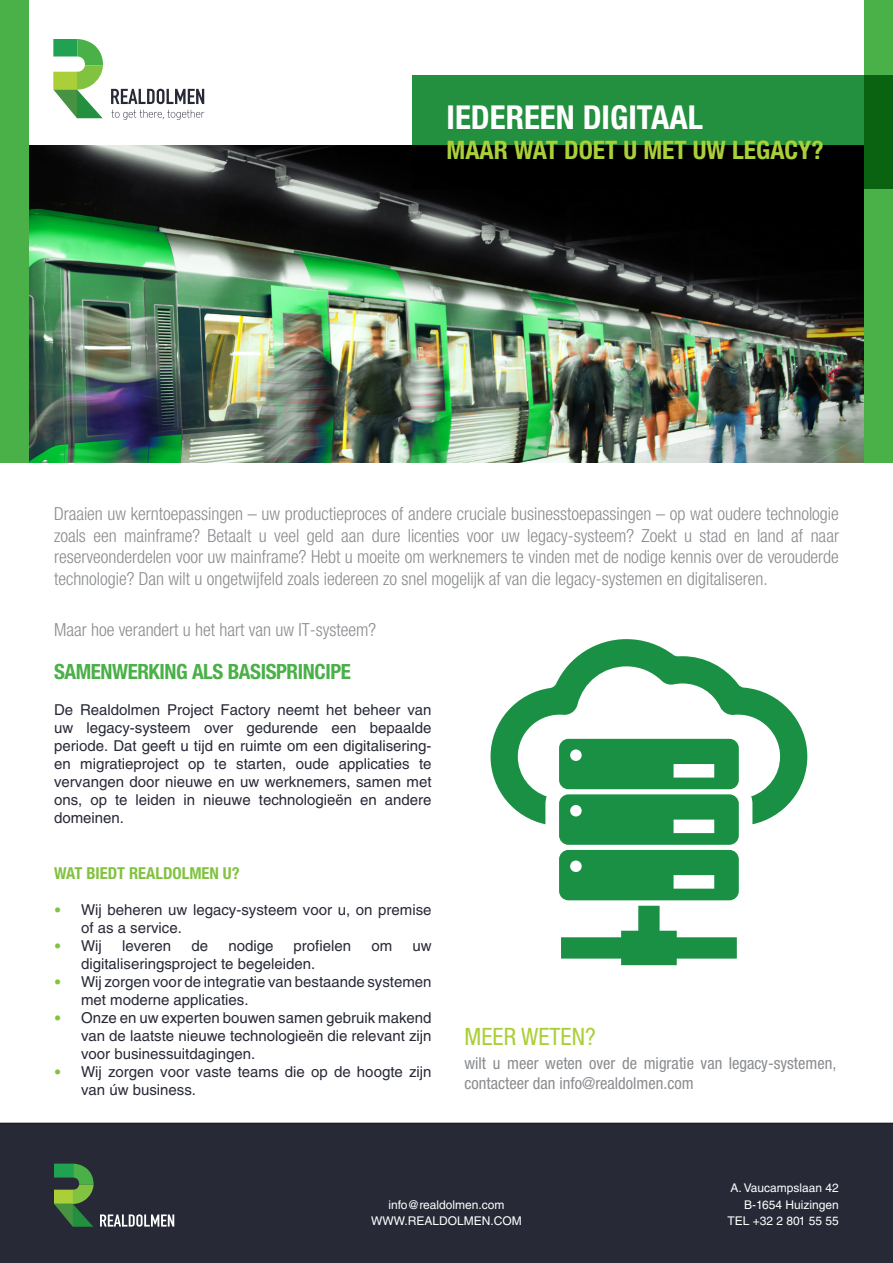
<style>
.page{position:relative;width:893px;height:1263px;background:#fff}
.page>*{position:absolute;margin:0;border:0;box-sizing:border-box;transform-origin:0 0}
.Special_title{font:700 condensed 33px "Helvetica Neue LT Std";color:#fff}
.Special_title-2{font:700 condensed 25.5px "Helvetica Neue LT Std";color:#abcf38}
.t1{font:condensed 24px "Helvetica Neue LT Std";color:#abcf38}
.t2{font:700 condensed 21px "Helvetica Neue LT Std";letter-spacing:-.02em;color:#4ab048}
.t3{font:300 condensed 18px/21.6px "Helvetica Neue LT Std";color:#8a8c8f;text-align:justify}
.t4{font:condensed 16.5px/19.8px "Helvetica Neue LT Std";color:#8a8c8f}
.t5{font:700 condensed 16.5px "Helvetica Neue LT Std";color:#81c340}
.t6{font:15px/18px "Helvetica LT Std";color:#272936}
.t7{font:12px "Helvetica LT Std";color:#fff}
.s1{font-family:"Helvetica Neue LT Std";font-weight:700;font-stretch:condensed;font-size:14.25px;color:#81c340}
</style>
<div class="page">
<div style="left:0;top:0;width:893px;height:463px;background:#4ab048"></div>
<div style="left:29px;top:0;width:835px;height:463px;background:#fff"></div>
<svg style="left:111px;top:110px;width:93px;height:10px"></svg>
<svg style="left:111px;top:89px;width:93px;height:15px"></svg>
<svg style="left:53px;top:39px;width:50px;height:79px"></svg>
<img style="left:29px;top:145px;width:835px;height:318px">
<svg style="left:412px;top:75px;width:481px;height:114px;background:#145925"></svg>
<div style="left:0;top:1123px;width:893px;height:140px;background:#272936"></div>
<svg style="left:100px;top:1214px;width:74px;height:13px"></svg>
<svg style="left:54px;top:1163px;width:40px;height:64px;background:#447a3e"></svg>
<svg style="left:559px;top:824px;width:180px;height:76px;background:#3ca060"></svg>
<svg style="left:561px;top:906px;width:176px;height:59px"></svg>
<svg style="left:491px;top:639px;width:316px;height:185px"></svg>
<p class="Special_title" style="left:446px;top:97px;width:258px">IEDEREEN DIGITAAL</p>
<p class="Special_title-2" style="left:446px;top:134px;width:379px">MAAR WAT DOET U MET UW LEGACY?</p>
<p class="t3" style="left:54px;top:503px;width:786px">Draaien uw kerntoepassingen – uw productieproces of andere cruciale businesstoepassingen – op wat oudere technologie zoals een mainframe? Betaalt u veel geld aan dure licenties voor uw legacy-systeem? Zoekt u stad en land af naar reserveonderdelen voor uw mainframe? Hebt u moeite om werknemers te vinden met de nodige kennis over de verouderde technologie? Dan wilt u ongetwijfeld zoals iedereen zo snel mogelijk af van die legacy-systemen en digitaliseren.</p>
<p class="t3" style="left:54px;top:618px;width:324px">Maar hoe verandert u het hart van uw IT-systeem?</p>
<p class="t2" style="left:54px;top:659px;width:298px">SAMENWERKING ALS BASISPRINCIPE</p>
<p class="t6" style="left:54px;top:701px;width:379px;text-align:justify">De Realdolmen Project Factory neemt het beheer van uw legacy-systeem over gedurende een bepaalde periode. Dat geeft u tijd en ruimte om een digitalisering&shy;en migratieproject op te starten, oude applicaties te vervangen door nieuwe en uw werknemers, samen met ons, op te leiden in nieuwe technologieën en andere domeinen.</p>
<p class="t5" style="left:54px;top:863px;width:187px">WAT BIEDT REALDOLMEN U?</p>
<p class="t6" style="left:81px;top:900px;width:352px;text-indent:-27px"><span class="s1">•</span> Wij beheren uw legacy-systeem voor u, on premise of as a service.</p>
<p class="t6" style="left:54px;top:936px;width:49px"><span class="s1">•</span> Wij</p>
<p class="t6" style="left:122px;top:936px;width:51px">leveren</p>
<p class="t6" style="left:191px;top:936px;width:18px">de</p>
<p class="t6" style="left:228px;top:936px;width:47px">nodige</p>
<p class="t6" style="left:294px;top:936px;width:59px">profielen</p>
<p class="t6" style="left:371px;top:936px;width:22px">om</p>
<p class="t6" style="left:412px;top:936px;width:21px">uw</p>
<p class="t6" style="left:81px;top:954px;width:236px">digitaliseringsproject te begeleiden.</p>
<p class="t6" style="left:81px;top:972px;width:352px;text-indent:-27px"><span class="s1">•</span> Wij zorgen voor de integratie van bestaande systemen met moderne applicaties.</p>
<p class="t6" style="left:81px;top:1008px;width:352px;text-align:justify;text-indent:-27px"><span class="s1">•</span> Onze en uw experten bouwen samen gebruik makend van de laatste nieuwe technologieën die relevant zijn voor businessuitdagingen.</p>
<p class="t6" style="left:81px;top:1062px;width:352px;text-indent:-27px"><span class="s1">•</span> Wij zorgen voor vaste teams die op de hoogte zijn van úw business.</p>
<p class="t1" style="left:465px;top:1022px;width:133px">MEER WETEN?</p>
<p class="t4" style="left:465px;top:1053px;width:373px">wilt u meer weten over de migratie van legacy-systemen, contacteer dan info@realdolmen.com</p>
<p class="t7" style="left:388px;top:1198px;width:118px">info@realdolmen.com</p>
<p class="t7" style="left:371px;top:1214px;width:152px">WWW.REALDOLMEN.COM</p>
<p class="t7" style="left:730px;top:1181px;width:110px">A. Vaucampslaan 42</p>
<p class="t7" style="left:744px;top:1198px;width:96px">B-1654 Huizingen</p>
<p class="t7" style="left:727px;top:1214px;width:113px">TEL +32 2 801 55 55</p>
</div>
